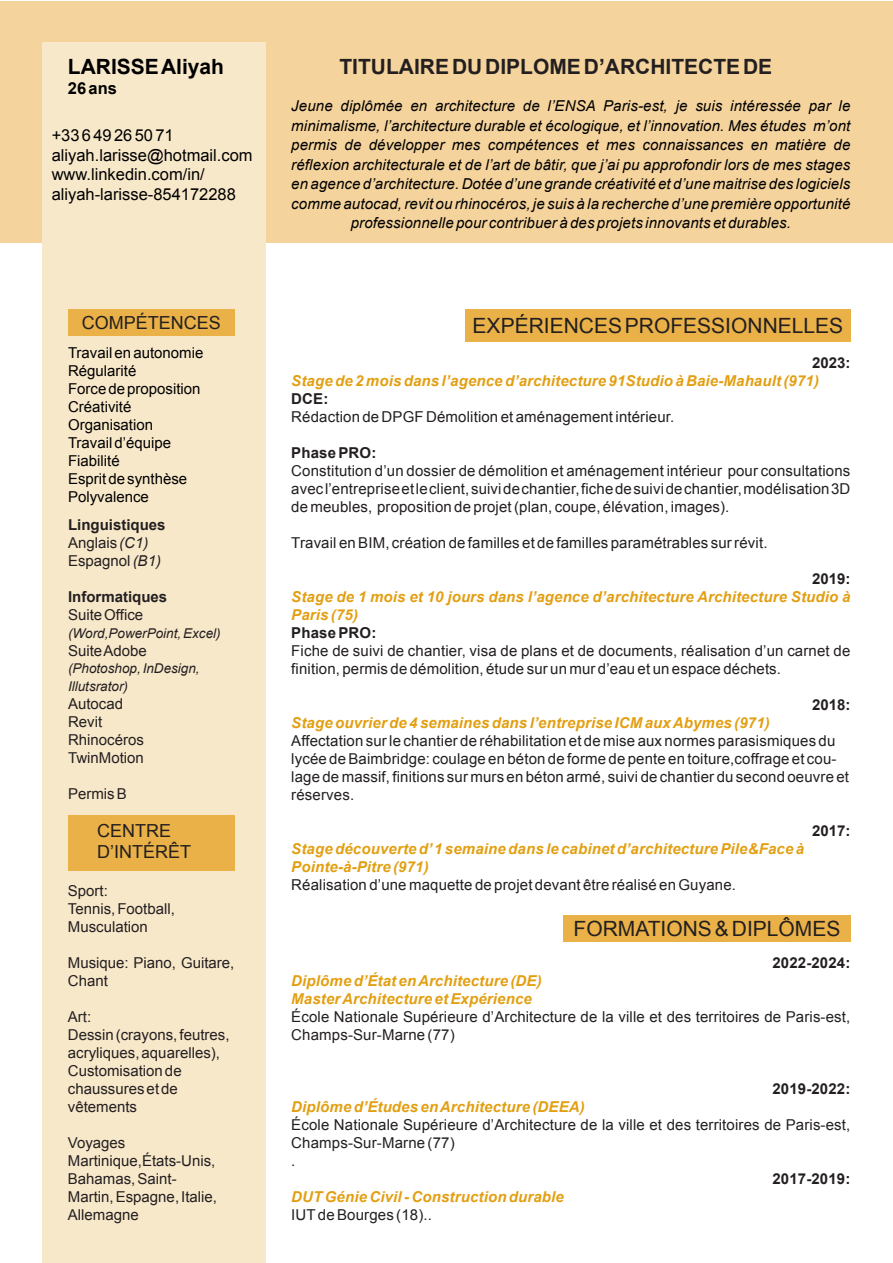
<style>
.page{position:relative;width:893px;height:1263px;background:#fff}
.page>*{position:absolute;margin:0;border:0;box-sizing:border-box;transform-origin:0 0}
.t1{font:21px "Arial";color:#231f20}
.t2{font:700 21px "Arial";color:#231f20}
.t3{font:700 21px "Arial";color:#000}
.t4{font:18px/21.6px "Arial";color:#231f20}
.t5{font:16.5px/19.8px "Arial";color:#000}
.t6{font:700 16.5px "Arial";color:#000}
.t7{font:15px/18px "Arial";letter-spacing:.01em;color:#231f20}
.t8{font:italic 15px/19.5px "Arial";letter-spacing:.01em;color:#000;text-align:center}
.t9{font:italic 700 15px/18px "Arial";letter-spacing:.01em;color:#e29f12}
.t10{font:15px/18px "Arial";color:#000}
.t11{font:700 15px "Arial";letter-spacing:.01em;color:#231f20}
.t12{font:italic 13.5px/18px "Arial";color:#231f20}
.s1{font-weight:700}
.s2{font-style:italic}
</style>
<div class="page">
<div style="left:0;top:2px;width:893px;height:241px;background:#f5d39c"></div>
<div style="left:43px;top:43px;width:223px;height:1220px;background:#f8e8ca"></div>
<div style="left:68px;top:309px;width:166px;height:27px;background:#e9b147"></div>
<div style="left:68px;top:815px;width:166px;height:56px;background:#e9b147"></div>
<div style="left:563px;top:915px;width:287px;height:27px;background:#e9b147"></div>
<div style="left:465px;top:309px;width:385px;height:33px;background:#e9b147"></div>
<h1 class="t3" style="left:68px;top:53px;width:158px">LARISSE Aliyah</h1>
<p class="t6" style="left:68px;top:77px;width:51px">26 ans</p>
<p class="t5" style="left:52px;top:125px;width:203px">+33 6 49 26 50 71 aliyah.larisse@hotmail.com www.linkedin.com/in/ aliyah-larisse-854172288</p>
<p class="t4" style="left:82px;top:312px;width:141px">COMPÉTENCES</p>
<p class="t10" style="left:68px;top:344px;width:137px">Travail en autonomie<br>Régularité<br>Force de proposition<br>Créativité<br>Organisation<br>Travail d’équipe<br>Fiabilité<br>Esprit de synthèse<br>Polyvalence</p>
<p class="t7" style="left:68px;top:516px;width:99px"><span class="s1">Linguistiques<br></span>Anglais <span class="s2">(C1)<br></span>Espagnol <span class="s2">(B1)</span></p>
<p class="t11" style="left:68px;top:587px;width:101px">Informatiques</p>
<p class="t7" style="left:68px;top:606px;width:77px">Suite Office</p>
<p class="t12" style="left:68px;top:625px;width:154px">(Word,PowerPoint, Excel)</p>
<p class="t7" style="left:68px;top:642px;width:80px">Suite Adobe</p>
<p class="t12" style="left:68px;top:659px;width:133px">(Photoshop, InDesign,<br>Illutsrator)</p>
<p class="t7" style="left:68px;top:694px;width:77px">Autocad<br>Revit<br>Rhinocéros<br>TwinMotion</p>
<p class="t7" style="left:68px;top:784px;width:60px">Permis B</p>
<p class="t4" style="left:97px;top:820px;width:95px">CENTRE<br>D’INTÉRÊT</p>
<p class="t7" style="left:68px;top:882px;width:109px">Sport:<br>Tennis, Football,<br>Musculation</p>
<p class="t7" style="left:68px;top:954px;width:168px">Musique: Piano, Guitare,<br>Chant</p>
<p class="t7" style="left:68px;top:1008px;width:163px">Art:<br>Dessin (crayons, feutres, acryliques, aquarelles),<br>Customisation de chaussures et de vêtements</p>
<p class="t7" style="left:68px;top:1134px;width:151px">Voyages<br>Martinique,États-Unis,<br>Bahamas, Saint-<br>Martin, Espagne, Italie,<br>Allemagne</p>
<h1 class="t2" style="left:339px;top:53px;width:434px">TITULAIRE DU DIPLOME D’ARCHITECTE DE</h1>
<p class="t8" style="left:291px;top:97px;width:561px">Jeune diplômée en architecture de l’ENSA Paris-est, je suis intéressée par le minimalisme, l’architecture durable et écologique, et l’innovation. Mes études m’ont permis de développer mes compétences et mes connaissances en matière de réflexion architecturale et de l’art de bâtir, que j’ai pu approfondir lors de mes stages en agence d’architecture. Dotée d’une grande créativité et d’une maitrise des logiciels comme autocad, revit ou rhinocéros, je suis à la recherche d’une première opportunité professionnelle pour contribuer à des projets innovants et durables.</p>
<h1 class="t1" style="left:473px;top:312px;width:372px">EXPÉRIENCES PROFESSIONNELLES</h1>
<p class="t11" style="left:812px;top:352px;width:40px">2023:</p>
<p class="t9" style="left:291px;top:372px;width:529px">Stage de 2 mois dans l’agence d’architecture 91Studio à Baie-Mahault (971)</p>
<p class="t11" style="left:291px;top:388px;width:39px">DCE:</p>
<p class="t7" style="left:291px;top:408px;width:385px">Rédaction de DPGF Démolition et aménagement intérieur.</p>
<p class="t11" style="left:291px;top:442px;width:87px">Phase PRO:</p>
<p class="t7" style="left:291px;top:462px;width:561px;text-align:justify">Constitution d’un dossier de démolition et aménagement intérieur pour consultations avec l’entreprise et le client, suivi de chantier, fiche de suivi de chantier, modélisation 3D de meubles, proposition de projet (plan, coupe, élévation, images).</p>
<p class="t7" style="left:291px;top:534px;width:478px">Travail en BIM, création de familles et de familles paramétrables sur révit.</p>
<p class="t11" style="left:812px;top:568px;width:40px">2019:</p>
<p class="t9" style="left:291px;top:588px;width:561px">Stage de 1 mois et 10 jours dans l’agence d’architecture Architecture Studio à<br>Paris (75)</p>
<p class="t11" style="left:291px;top:622px;width:87px">Phase PRO:</p>
<p class="t7" style="left:291px;top:642px;width:561px">Fiche de suivi de chantier, visa de plans et de documents, réalisation d’un carnet de finition, permis de démolition, étude sur un mur d’eau et un espace déchets.</p>
<p class="t11" style="left:812px;top:694px;width:40px">2018:</p>
<p class="t9" style="left:291px;top:714px;width:480px">Stage ouvrier de 4 semaines dans l’entreprise ICM aux Abymes (971)</p>
<p class="t7" style="left:291px;top:732px;width:559px">Affectation sur le chantier de réhabilitation et de mise aux normes parasismiques du lycée de Baimbridge: coulage en béton de forme de pente en toiture,coffrage et cou&shy;lage de massif, finitions sur murs en béton armé, suivi de chantier du second oeuvre et réserves.</p>
<p class="t11" style="left:812px;top:820px;width:40px">2017:</p>
<p class="t9" style="left:291px;top:840px;width:514px">Stage découverte d’ 1 semaine dans le cabinet d’architecture Pile&amp;Face à<br>Pointe-à-Pitre (971)</p>
<p class="t7" style="left:291px;top:876px;width:446px">Réalisation d’une maquette de projet devant être réalisé en Guyane.</p>
<h1 class="t1" style="left:573px;top:915px;width:268px">FORMATIONS &amp; DIPLÔMES</h1>
<p class="t11" style="left:772px;top:953px;width:80px">2022-2024:</p>
<p class="t9" style="left:291px;top:973px;width:252px">Diplôme d’État en Architecture (DE)<br>Master Architecture et Expérience</p>
<p class="t7" style="left:291px;top:1008px;width:561px">École Nationale Supérieure d’Architecture de la ville et des territoires de Paris-est,<br>Champs-Sur-Marne (77)</p>
<p class="t11" style="left:772px;top:1079px;width:80px">2019-2022:</p>
<p class="t9" style="left:291px;top:1099px;width:295px">Diplôme d’Études en Architecture (DEEA)</p>
<p class="t7" style="left:291px;top:1116px;width:561px">École Nationale Supérieure d’Architecture de la ville et des territoires de Paris-est,<br>Champs-Sur-Marne (77)<br>.</p>
<p class="t11" style="left:772px;top:1169px;width:80px">2017-2019:</p>
<p class="t9" style="left:291px;top:1189px;width:274px">DUT Génie Civil - Construction durable</p>
<p class="t7" style="left:291px;top:1206px;width:142px">IUT de Bourges (18)..</p>
</div>
